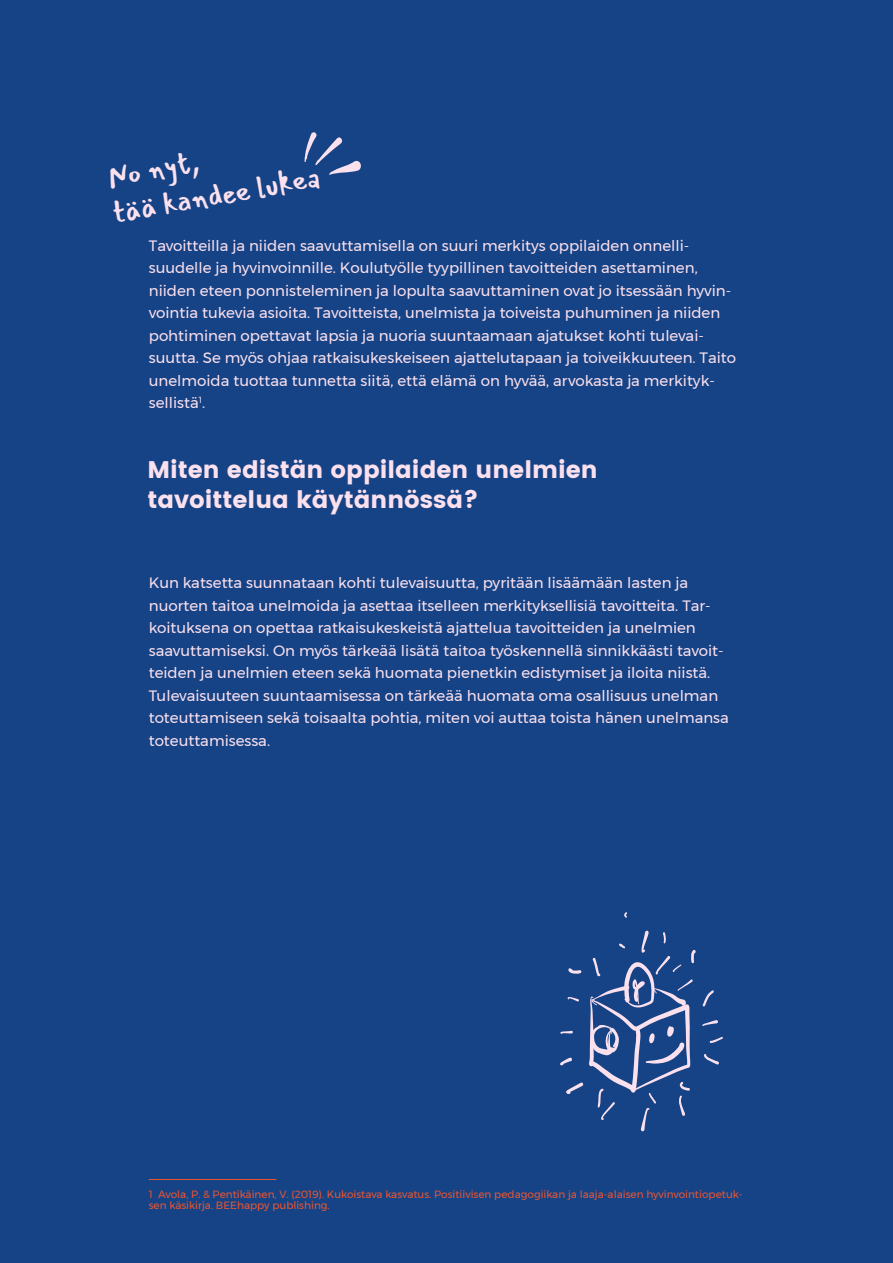
<style>
.page{position:relative;width:893px;height:1263px;background:#154385}
.page>*{position:absolute;margin:0;border:0;box-sizing:border-box;transform-origin:0 0}
.t1{font:30px "Mansalva";color:#fbe0ee}
.Valiotsikko{font:24px "Poppins";color:#fbe0ee}
.Leipateksti{font:15px/22.5px "Montserrat";color:#fbe0ee}
.Alaviite_alhaalla{font:10.5px/10.5px "Montserrat";color:#ea5532}
</style>
<div class="page">
<hr style="left:149px;top:1179px;width:127px;height:1px;background:#ea5532">
<svg style="left:305px;top:132px;width:56px;height:43px"></svg>
<svg style="left:560px;top:930px;width:163px;height:201px"></svg>
<svg style="left:624px;top:912px;width:3px;height:6px"></svg>
<p class="t1" style="left:103px;top:155px;width:95px;rotate:-10deg">No nyt,</p>
<p class="t1" style="left:109px;top:190px;width:212px;rotate:-10deg">tää kandee lukea</p>
<p class="Leipateksti" style="left:149px;top:234px;width:589px">Tavoitteilla ja niiden saavuttamisella on suuri merkitys oppilaiden onnelli&shy;suudelle ja hyvinvoinnille. Koulutyölle tyypillinen tavoitteiden asettaminen, niiden eteen ponnisteleminen ja lopulta saavuttaminen ovat jo itsessään hyvin&shy;vointia tukevia asioita. Tavoitteista, unelmista ja toiveista puhuminen ja niiden pohtiminen opettavat lapsia ja nuoria suuntaamaan ajatukset kohti tulevai&shy;suutta. Se myös ohjaa ratkaisukeskeiseen ajattelutapaan ja toiveikkuuteen. Taito unelmoida tuottaa tunnetta siitä, että elämä on hyvää, arvokasta ja merkityk-</p>
<p class="Leipateksti" style="left:149px;top:391px;width:58px">sellistä<sup>1</sup>.</p>
<p class="Valiotsikko" style="left:147px;top:455px;width:452px">Miten edistän oppilaiden unelmien</p>
<p class="Valiotsikko" style="left:147px;top:485px;width:333px">tavoittelua käytännössä?</p>
<p class="Leipateksti" style="left:149px;top:571px;width:581px">Kun katsetta suunnataan kohti tulevaisuutta, pyritään lisäämään lasten ja nuorten taitoa unelmoida ja asettaa itselleen merkityksellisiä tavoitteita. Tar&shy;koituksena on opettaa ratkaisukeskeistä ajattelua tavoitteiden ja unelmien saavuttamiseksi. On myös tärkeää lisätä taitoa työskennellä sinnikkäästi tavoit&shy;teiden ja unelmien eteen sekä huomata pienetkin edistymiset ja iloita niistä.<br>Tulevaisuuteen suuntaamisessa on tärkeää huomata oma osallisuus unelman toteuttamiseen sekä toisaalta pohtia, miten voi auttaa toista hänen unelmansa toteuttamisessa.</p>
<p class="Alaviite_alhaalla" style="left:149px;top:1189px;width:595px">1 Avola, P. &amp; Pentikäinen, V. (2019). Kukoistava kasvatus. Positiivisen pedagogiikan ja laaja-alaisen hyvinvointiopetuk&shy;sen käsikirja. BEEhappy publishing.</p>
</div>
